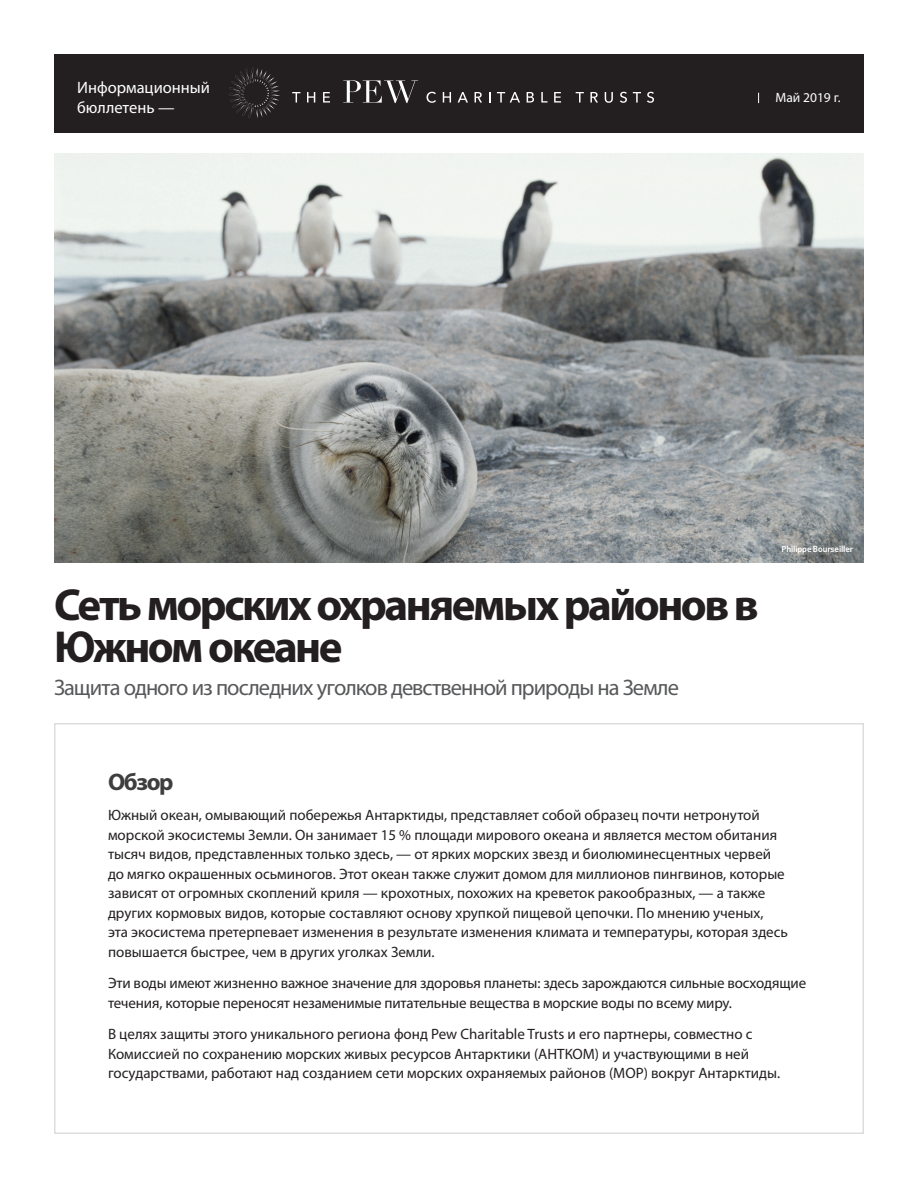
<style>
.page{position:relative;width:918px;height:1188px;background:#fff}
.page>*{position:absolute;margin:0;border:0;box-sizing:border-box;transform-origin:0 0}
.Main_Title{font:700 45px/42px "Myriad Pro";letter-spacing:-.055em;color:#231f20}
.t1{font:700 24px "Myriad Pro";letter-spacing:-.055em;color:#3e3e3f}
.Main_Title_Subhead{font:22.5px "Myriad Pro";letter-spacing:-.045em;color:#57585a}
.t2{font:16.5px/19.8px "Myriad Pro";color:#fff}
.Body{font:15px/19.5px "Myriad Pro";color:#231f20}
.t3{font:13.5px "Myriad Pro";color:#fff}
.Photo_credit{font:600 9px "Whitney";letter-spacing:-.01em;color:#fff}
</style>
<div class="page">
<img style="left:54px;top:153px;width:810px;height:409px">
<div style="left:54px;top:54px;width:810px;height:78px;background:#231f20"></div>
<svg style="left:229px;top:68px;width:51px;height:50px"></svg>
<svg style="left:292px;top:92px;width:8px;height:11px"></svg>
<svg style="left:307px;top:92px;width:8px;height:11px"></svg>
<svg style="left:323px;top:92px;width:7px;height:11px"></svg>
<svg style="left:427px;top:92px;width:9px;height:11px"></svg>
<svg style="left:443px;top:92px;width:8px;height:11px"></svg>
<svg style="left:458px;top:92px;width:10px;height:11px"></svg>
<svg style="left:475px;top:92px;width:7px;height:11px"></svg>
<svg style="left:497px;top:92px;width:23px;height:11px"></svg>
<svg style="left:527px;top:92px;width:7px;height:11px"></svg>
<svg style="left:541px;top:92px;width:7px;height:11px"></svg>
<svg style="left:554px;top:92px;width:7px;height:11px"></svg>
<svg style="left:576px;top:92px;width:8px;height:11px"></svg>
<svg style="left:590px;top:92px;width:8px;height:11px"></svg>
<svg style="left:605px;top:92px;width:8px;height:11px"></svg>
<svg style="left:620px;top:92px;width:7px;height:11px"></svg>
<svg style="left:633px;top:92px;width:8px;height:11px"></svg>
<svg style="left:647px;top:92px;width:7px;height:11px"></svg>
<svg style="left:343px;top:80px;width:75px;height:23px"></svg>
<p class="t2" style="left:77px;top:77px;width:134px">Информационный бюллетень —</p>
<p class="t3" style="left:775px;top:90px;width:67px">Май 2019 г.</p>
<p class="Main_Title" style="left:54px;top:582px;width:706px">Сеть морских охраняемых районов в<br>Южном океане</p>
<p class="Main_Title_Subhead" style="left:54px;top:674px;width:626px">Защита одного из последних уголков девственной природы на Земле</p>
<p class="Photo_credit" style="left:782px;top:543px;width:73px">Philippe Bourseiller</p>
<h1 class="t1" style="left:108px;top:766px;width:67px">Обзор</h1>
<p class="Body" style="left:108px;top:805px;width:681px">Южный океан, омывающий побережья Антарктиды, представляет собой образец почти нетронутой морской экосистемы Земли. Он занимает 15 % площади мирового океана и является местом обитания тысяч видов, представленных только здесь, — от ярких морских звезд и биолюминесцентных червей до мягко окрашенных осьминогов. Этот океан также служит домом для миллионов пингвинов, которые зависят от огромных скоплений криля — крохотных, похожих на креветок ракообразных, — а также других кормовых видов, которые составляют основу хрупкой пищевой цепочки. По мнению ученых,<br>эта экосистема претерпевает изменения в результате изменения климата и температуры, которая здесь повышается быстрее, чем в других уголках Земли.</p>
<p class="Body" style="left:108px;top:973px;width:700px">Эти воды имеют жизненно важное значение для здоровья планеты: здесь зарождаются сильные восходящие течения, которые переносят незаменимые питательные вещества в морские воды по всему миру.</p>
<p class="Body" style="left:108px;top:1024px;width:674px">В целях защиты этого уникального региона фонд Pew Charitable Trusts и его партнеры, совместно с<br>Комиссией по сохранению морских живых ресурсов Антарктики (АНТКОМ) и участвующими в ней государствами, работают над созданием сети морских охраняемых районов (МОР) вокруг Антарктиды.</p>
</div>
